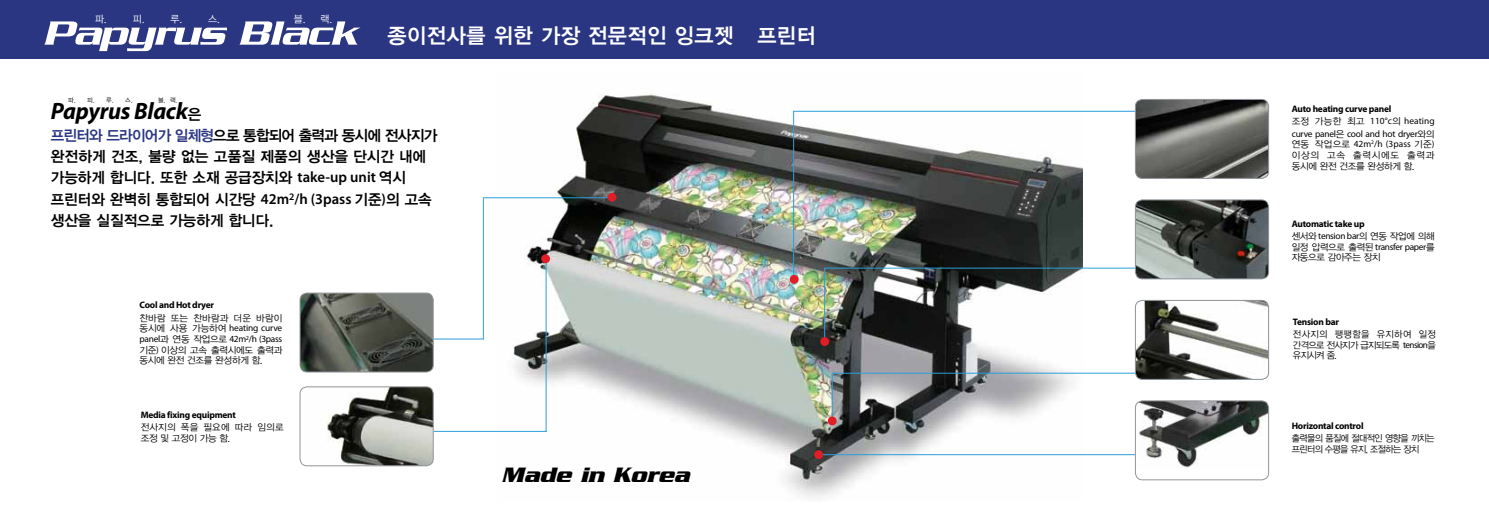
<style>
.page{position:relative;width:1489px;height:514px;background:#fff}
.page>*{position:absolute;margin:0;border:0;box-sizing:border-box;transform-origin:0 0}
.t1{font:italic 700 23.75px "Myriad Pro";letter-spacing:-.015em;color:#000}
.t2{font:italic 700 22.5px "Serpentine";color:#000}
.t3{font:21.25px "YDIYGO340";letter-spacing:.025em;color:#fff}
.t4{font:15px/21.2px "YDIYGO340";color:#000}
.t5{font:10px "YDIYGO320";color:#fff}
.t6{font:9.38px/12.5px "Myriad Pro";letter-spacing:-.025em;color:#000}
.t7{font:9.38px/10.6px "YDIYGO320";letter-spacing:-.03em;color:#000}
.t8{font:700 9.38px "Myriad Pro";letter-spacing:-.025em;color:#000}
.t9{font:9.38px/10.6px "YDIYGO320";letter-spacing:.015em;color:#000}
.t10{font:9.38px/10.6px "YDIYGO320";letter-spacing:-.06em;color:#000;scale:.95 1}
.t11{font:9.38px/10.6px "YDIYGO320";letter-spacing:.075em;color:#000}
.t12{font:9.38px "Myriad Pro";letter-spacing:.005em;color:#000}
.t13{font:6.25px "YDIYGO320";color:#000}
.s1{font-family:"YDIYGO340";font-weight:400;font-style:normal;font-size:15px}
.s2{color:#2a3682}
.s3{font-family:"Myriad Pro";font-weight:600}
.s4{font-family:"YDIYGO320"}
.s5{font-family:"Myriad Pro"}
.s6{font-weight:700}
</style>
<div class="page">
<img style="left:300px;top:293px;width:133px;height:79px">
<div style="left:299px;top:292px;width:134px;height:80px;border:1px solid #939598;border-radius:7px"></div>
<img style="left:498px;top:94px;width:584px;height:404px">
<img style="left:1136px;top:99px;width:132px;height:79px">
<div style="left:1134px;top:99px;width:134px;height:80px;border:1px solid #939598;border-radius:7px"></div>
<img style="left:1136px;top:200px;width:132px;height:79px">
<div style="left:1134px;top:199px;width:134px;height:80px;border:1px solid #939598;border-radius:7px"></div>
<img style="left:1136px;top:300px;width:132px;height:79px">
<div style="left:1134px;top:300px;width:134px;height:80px;border:1px solid #939598;border-radius:7px"></div>
<img style="left:1136px;top:401px;width:132px;height:67px">
<div style="left:1134px;top:400px;width:134px;height:80px;border:1px solid #939598;border-radius:7px"></div>
<img style="left:327px;top:387px;width:106px;height:79px">
<div style="left:299px;top:386px;width:134px;height:80px;border:1px solid #939598;border-radius:7px"></div>
<div style="left:0;top:0;width:1488px;height:58px;background:#2a3682"></div>
<svg style="left:44px;top:21px;width:183px;height:30px"></svg>
<svg style="left:239px;top:21px;width:121px;height:24px"></svg>
<hr style="left:793px;top:111px;width:341px;height:1px;background:#2b9fda">
<hr style="left:793px;top:111px;width:1px;height:164px;background:#2b9fda">
<div style="left:789px;top:275px;width:9px;height:9px;background:#e11e25;border-radius:50%"></div>
<hr style="left:824px;top:268px;width:310px;height:1px;background:#2b9fda">
<hr style="left:824px;top:268px;width:1px;height:70px;background:#2b9fda">
<div style="left:820px;top:337px;width:9px;height:9px;background:#e11e25;border-radius:50%"></div>
<hr style="left:817px;top:454px;width:317px;height:1px;background:#2b9fda">
<div style="left:814px;top:450px;width:9px;height:9px;background:#e11e25;border-radius:50%"></div>
<hr style="left:832px;top:373px;width:302px;height:1px;background:#2b9fda">
<hr style="left:831px;top:373px;width:1px;height:45px;background:#2b9fda">
<div style="left:827px;top:416px;width:9px;height:9px;background:#e11e25;border-radius:50%"></div>
<hr style="left:433px;top:431px;width:113px;height:1px;background:#2b9fda">
<hr style="left:545px;top:260px;width:1px;height:172px;background:#2b9fda">
<div style="left:541px;top:254px;width:9px;height:9px;background:#e11e25;border-radius:50%"></div>
<hr style="left:433px;top:338px;width:51px;height:1px;background:#2b9fda">
<hr style="left:483px;top:198px;width:1px;height:141px;background:#2b9fda">
<hr style="left:483px;top:197px;width:128px;height:1px;background:#2b9fda">
<div style="left:607px;top:193px;width:9px;height:9px;background:#e11e25;border-radius:50%"></div>
<p class="t5" style="left:95px;top:13px;width:13px">파.</p>
<p class="t5" style="left:133px;top:13px;width:13px">피.</p>
<p class="t5" style="left:170px;top:13px;width:13px">루.</p>
<p class="t5" style="left:208px;top:13px;width:13px">스.</p>
<p class="t5" style="left:294px;top:13px;width:40px">블. 랙.</p>
<h3 class="t3" style="left:387px;top:23px;width:430px">종이전사를 위한 가장 전문적인 잉크젯 프린터</h3>
<p class="t13" style="left:68px;top:97px;width:28px">파. 피.</p>
<p class="t13" style="left:106px;top:97px;width:28px">루. 스.</p>
<p class="t13" style="left:158px;top:97px;width:21px">블. 랙.</p>
<h1 class="t1" style="left:51px;top:95px;width:152px">Papyrus Black<span class="s1">은</span></h1>
<h3 class="t4" style="left:51px;top:125px;width:388px"><span class="s2">프린터와 드라이어가 일체형</span>으로 통합되어 출력과 동시에 전사지가 완전하게 건조, 불량 없는 고품질 제품의 생산을 단시간 내에 가능하게 합니다. 또한 소재 공급장치와 <span class="s3">take-up unit</span> 역시 프린터와 완벽히 통합되어 시간당 <span class="s3">42m</span><sup>2</sup><span class="s3">/h (3pass</span> 기준<span class="s3">)</span>의 고속 생산을 실질적으로 가능하게 합니다.</h3>
<p class="t8" style="left:139px;top:299px;width:76px">Cool and Hot dryer</p>
<p class="t9" style="left:139px;top:313px;width:144px">찬바람 또는 찬바람과 더운 바람이</p>
<p class="t6" style="left:139px;top:323px;width:144px;line-height:10.6px"><span class="s4">동시에 사용 가능하여</span> heating curve panel<span class="s4">과 연동 작업으로</span> 42m<sup>2</sup>/h (3pass</p>
<p class="t7" style="left:139px;top:345px;width:144px">기준<span class="s5">)</span> 이상의 고속 출력시에도 출력과 동시에 완전 건조를 완성하게 함.</p>
<p class="t8" style="left:141px;top:408px;width:97px">Media fixing equipment</p>
<p class="t9" style="left:141px;top:422px;width:144px">전사지의 폭을 필요에 따라 임의로 조정 및 고정이 가능 함.</p>
<h2 class="t2" style="left:501px;top:461px;width:189px">Made in Korea</h2>
<p class="t6" style="left:1291px;top:102px;width:144px"><span class="s6">Auto heating curve panel<br></span><span class="s4">조정 가능한 최고</span> 110°c<span class="s4">의</span> heating curve panel<span class="s4">은</span> cool and hot dryer<span class="s4">와의</span></p>
<p class="t12" style="left:1291px;top:138px;width:144px"><span class="s4">연동 작업으로</span> 42m<sup>2</sup>/h (3pass <span class="s4">기준</span>)</p>
<p class="t11" style="left:1291px;top:150px;width:144px">이상의 고속 출력시에도 출력과 동시에 완전 건조를 완성하게 함.</p>
<p class="t8" style="left:1291px;top:217px;width:74px">Automatic take up</p>
<p class="t7" style="left:1291px;top:231px;width:144px">센서와 <span class="s5">tension bar</span>의 연동 작업에 의해</p>
<p class="t6" style="left:1291px;top:240px;width:144px"><span class="s4">일정 압력으로 출력된</span> transfer paper<span class="s4">를</span></p>
<p class="t7" style="left:1291px;top:252px;width:90px">자동으로 감아주는 장치</p>
<p class="t8" style="left:1292px;top:315px;width:48px">Tension bar</p>
<p class="t7" style="left:1292px;top:329px;width:144px;text-align:justify">전사지의 팽팽함을 유지하여 일정 간격으로 전사지가 급지되도록 <span class="s5">tension</span>을 유지시켜 줌.</p>
<p class="t8" style="left:1291px;top:419px;width:73px">Horizontal control</p>
<p class="t10" style="left:1291px;top:433px;width:152px">출력물의 품질에 절대적인 영향을 끼치는 프린터의 수평을 유지, 조절하는 장치</p>
</div>
